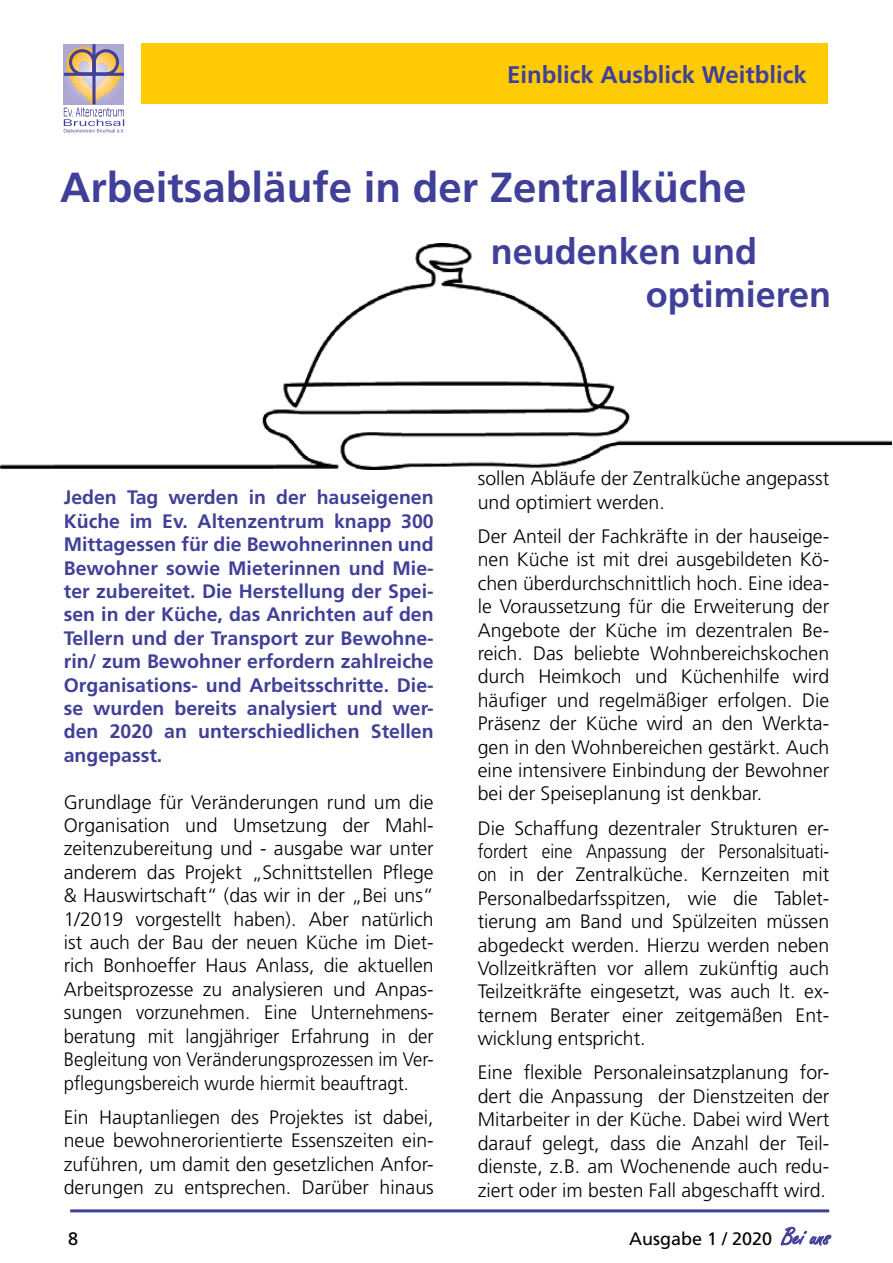
<style>
.page{position:relative;width:893px;height:1263px;background:#fff}
.page>*{position:absolute;margin:0;border:0;box-sizing:border-box;transform-origin:0 0}
.t1{font:700 42px "Frutiger";color:#414099}
.t2{font:700 36px "Frutiger";color:#414099}
.t3{font:700 24px "Frutiger";color:#414099}
.t4{font:300 19.5px/23.4px "Frutiger";color:#000;text-align:justify}
.t5{font:700 19.5px/23.4px "Frutiger";color:#414099;text-align:justify}
.t6{font:18px "Frutiger";color:#000}
.s1{font-family:"Freestyle Script";font-size:25.95px;color:#414099}
</style>
<div class="page">
<svg style="left:780px;top:1226px;width:52px;height:20px"></svg>
<hr style="left:70px;top:1209px;width:759px;height:3px;background:#414099">
<svg style="left:64px;top:44px;width:60px;height:88px"></svg>
<div style="left:141px;top:43px;width:687px;height:61px;background:#ffcb05"></div>
<img style="left:0;top:243px;width:891px;height:226px">
<p class="t3" style="left:507px;top:61px;width:301px">Einblick Ausblick Weitblick</p>
<h1 class="t1" style="left:60px;top:163px;width:688px">Arbeitsabläufe in der Zentralküche</h1>
<h2 class="t2" style="left:491px;top:231px;width:268px">neudenken und</h2>
<h2 class="t2" style="left:646px;top:273px;width:187px">optimieren</h2>
<p class="t5" style="left:64px;top:486px;width:371px">Jeden Tag werden in der hauseigenen Küche im Ev. Altenzentrum knapp 300<br>Mittagessen für die Bewohnerinnen und Bewohner sowie Mieterinnen und Mie&shy;ter zubereitet. Die Herstellung der Spei&shy;sen in der Küche, das Anrichten auf den Tellern und der Transport zur Bewohne&shy;rin/ zum Bewohner erfordern zahlreiche Organisations- und Arbeitsschritte. Die&shy;se wurden bereits analysiert und wer&shy;den 2020 an unterschiedlichen Stellen angepasst.</p>
<p class="t4" style="left:64px;top:790px;width:371px">Grundlage für Veränderungen rund um die Organisation und Umsetzung der Mahl&shy;zeitenzubereitung und - ausgabe war unter anderem das Projekt „Schnittstellen Pflege &amp; Hauswirtschaft“ (das wir in der „Bei uns“ 1/2019 vorgestellt haben). Aber natürlich ist auch der Bau der neuen Küche im Diet&shy;rich Bonhoeffer Haus Anlass, die aktuellen Arbeitsprozesse zu analysieren und Anpas&shy;sungen vorzunehmen. Eine Unternehmens&shy;beratung mit langjähriger Erfahrung in der Begleitung von Veränderungsprozessen im Ver&shy;pflegungsbereich wurde hiermit beauftragt.</p>
<p class="t4" style="left:64px;top:1105px;width:371px">Ein Hauptanliegen des Projektes ist dabei, neue bewohnerorientierte Essenszeiten ein&shy;zuführen, um damit den gesetzlichen Anfor&shy;derungen zu entsprechen. Darüber hinaus</p>
<p class="t4" style="left:478px;top:467px;width:353px">sollen Abläufe der Zentralküche angepasst und optimiert werden.</p>
<p class="t4" style="left:478px;top:524px;width:353px">Der Anteil der Fachkräfte in der hauseige&shy;nen Küche ist mit drei ausgebildeten Kö&shy;chen überdurchschnittlich hoch. Eine idea&shy;le Voraussetzung für die Erweiterung der Angebote der Küche im dezentralen Be&shy;reich. Das beliebte Wohnbereichskochen durch Heimkoch und Küchenhilfe wird häufiger und regelmäßiger erfolgen. Die Präsenz der Küche wird an den Werkta&shy;gen in den Wohnbereichen gestärkt. Auch eine intensivere Einbindung der Bewohner bei der Speiseplanung ist denkbar.</p>
<p class="t4" style="left:478px;top:816px;width:353px">Die Schaffung dezentraler Strukturen er&shy;fordert eine Anpassung der Personalsituati&shy;on in der Zentralküche. Kernzeiten mit Personalbedarfsspitzen, wie die Tablet&shy;tierung am Band und Spülzeiten müssen abgedeckt werden. Hierzu werden neben Vollzeitkräften vor allem zukünftig auch Teilzeitkräfte eingesetzt, was auch lt. ex&shy;ternem Berater einer zeitgemäßen Ent&shy;wicklung entspricht.</p>
<p class="t4" style="left:478px;top:1061px;width:353px">Eine flexible Personaleinsatzplanung for&shy;dert die Anpassung der Dienstzeiten der Mitarbeiter in der Küche. Dabei wird Wert darauf gelegt, dass die Anzahl der Teil&shy;dienste, z.B. am Wochenende auch redu&shy;ziert oder im besten Fall abgeschafft wird.</p>
<p class="t6" style="left:68px;top:1228px;width:12px">8</p>
<p class="t6" style="left:629px;top:1228px;width:203px">Ausgabe 1 / 2020 <span class="s1">Bei uns</span></p>
</div>
